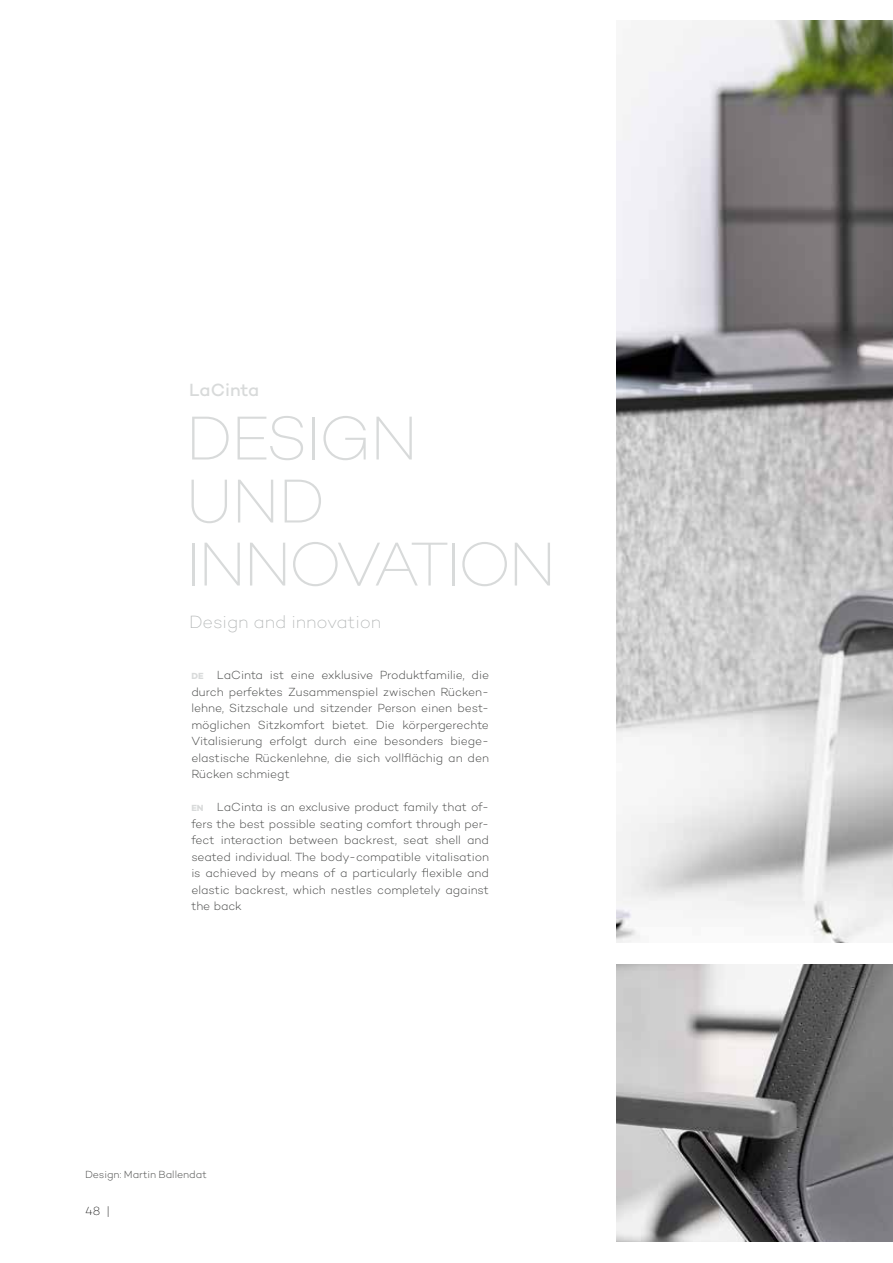
<style>
.page{position:relative;width:893px;height:1263px;background:#fff}
.page>*{position:absolute;margin:0;border:0;box-sizing:border-box;transform-origin:0 0}
.t1{font:200 63px/63px "Campton";letter-spacing:-.06em;color:#d8dada}
.t2{font:200 18px "Campton";color:#b1b4b4}
.t3{font:500 18px "Campton";color:#d8dada}
.t4{font:300 12px/16.5px "Campton";letter-spacing:-.005em;color:#474847;text-align:justify}
.t5{font:200 12px "Campton";color:#000}
.t6{font:300 10.5px "Campton";color:#474847}
.s1{font-weight:700;font-size:9px;color:#d8dada}
</style>
<div class="page">
<img style="left:617px;top:20px;width:276px;height:922px">
<img style="left:617px;top:964px;width:276px;height:278px">
<h2 class="t3" style="left:189px;top:379px;width:71px">LaCinta</h2>
<h1 class="t1" style="left:185px;top:406px;width:373px">DESIGN<br>UND<br>INNOVATION</h1>
<h2 class="t2" style="left:189px;top:610px;width:193px">Design and innovation</h2>
<p class="t4" style="left:191px;top:666px;width:299px"><span class="s1">DE</span> LaCinta ist eine exklusive Produktfamilie, die durch perfektes Zusammenspiel zwischen Rücken&shy;lehne, Sitzschale und sitzender Person einen best&shy;möglichen Sitzkomfort bietet. Die körpergerechte Vitalisierung erfolgt durch eine besonders biege&shy;elastische Rückenlehne, die sich vollflächig an den Rücken schmiegt</p>
<p class="t4" style="left:191px;top:798px;width:299px"><span class="s1">EN</span> LaCinta is an exclusive product family that of&shy;fers the best possible seating comfort through per&shy;fect interaction between backrest, seat shell and seated individual. The body-compatible vitalisation is achieved by means of a particularly flexible and elastic backrest, which nestles completely against the back</p>
<p class="t6" style="left:85px;top:1168px;width:123px">Design: Martin Ballendat</p>
<p class="t5" style="left:85px;top:1204px;width:27px">48 |</p>
</div>
